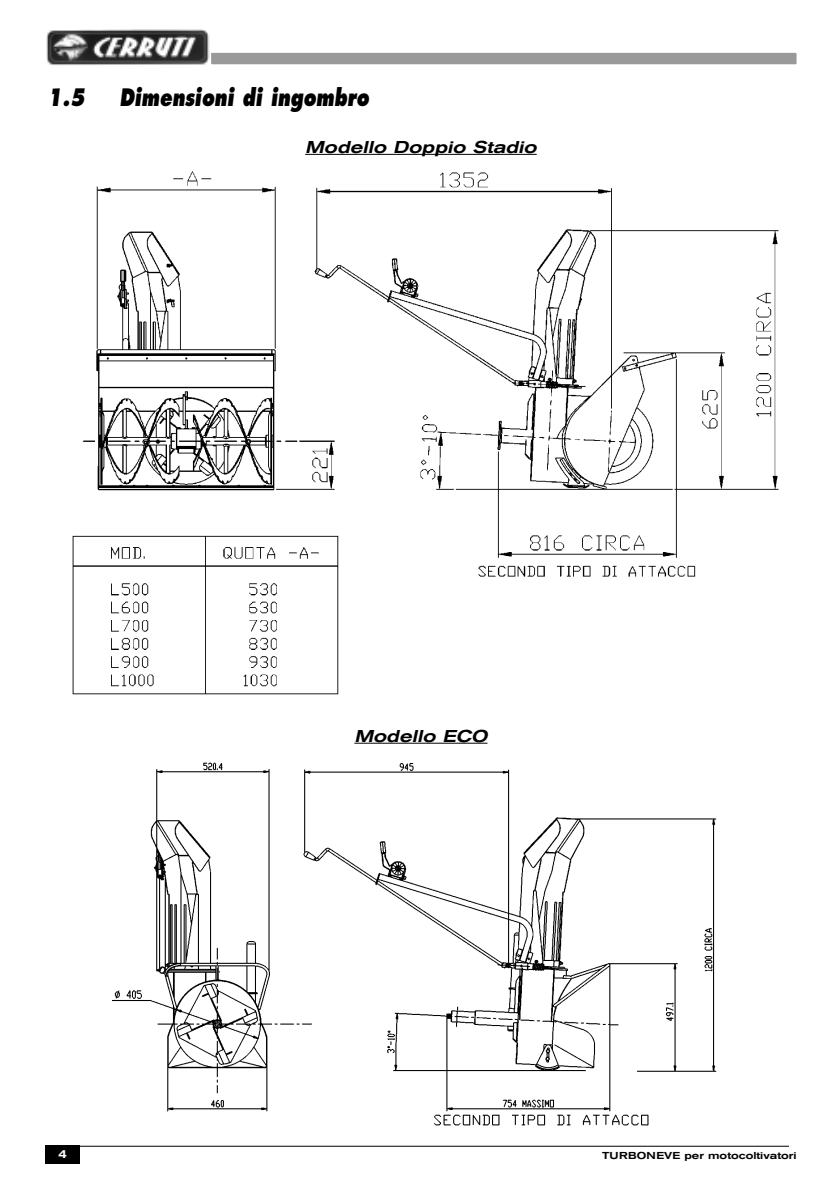
<style>
.page{position:relative;width:840px;height:1190px;background:#fff}
.page>*{position:absolute;margin:0;border:0;box-sizing:border-box;transform-origin:0 0}
.t1{font:800 23.4px "Futura";color:#000;scale:.77 1}
.t2{font:italic 500 expanded 17px "Akzidenz Grotesk BE";color:#000}
.t3{font:500 expanded 12px "Akzidenz Grotesk BE";color:#fff}
.t4{font:500 expanded 10px "Akzidenz Grotesk BE";color:#000}
</style>
<div class="page">
<img style="left:46px;top:30px;width:164px;height:36px">
<div style="left:211px;top:53px;width:586px;height:11px;background:#999"></div>
<hr style="left:46px;top:1146px;width:743px;height:1px;background:#000">
<div style="left:45px;top:1145px;width:35px;height:19px;background:#000"></div>
<img style="left:72px;top:171px;width:707px;height:524px">
<img style="left:112px;top:762px;width:605px;height:364px">
<hr style="left:305px;top:154px;width:232px;height:1px;background:#000">
<hr style="left:354px;top:743px;width:133px;height:1px;background:#000">
<h1 class="t1" style="left:47px;top:87px;width:54px">1.5</h1>
<h1 class="t1" style="left:119px;top:87px;width:329px">Dimensioni di ingombro</h1>
<p class="t2" style="left:305px;top:141px;width:236px">Modello Doppio Stadio</p>
<p class="t2" style="left:354px;top:729px;width:138px">Modello ECO</p>
<p class="t3" style="left:58px;top:1149px;width:11px">4</p>
<p class="t4" style="left:602px;top:1152px;width:196px">TURBONEVE per motocoltivatori</p>
</div>
